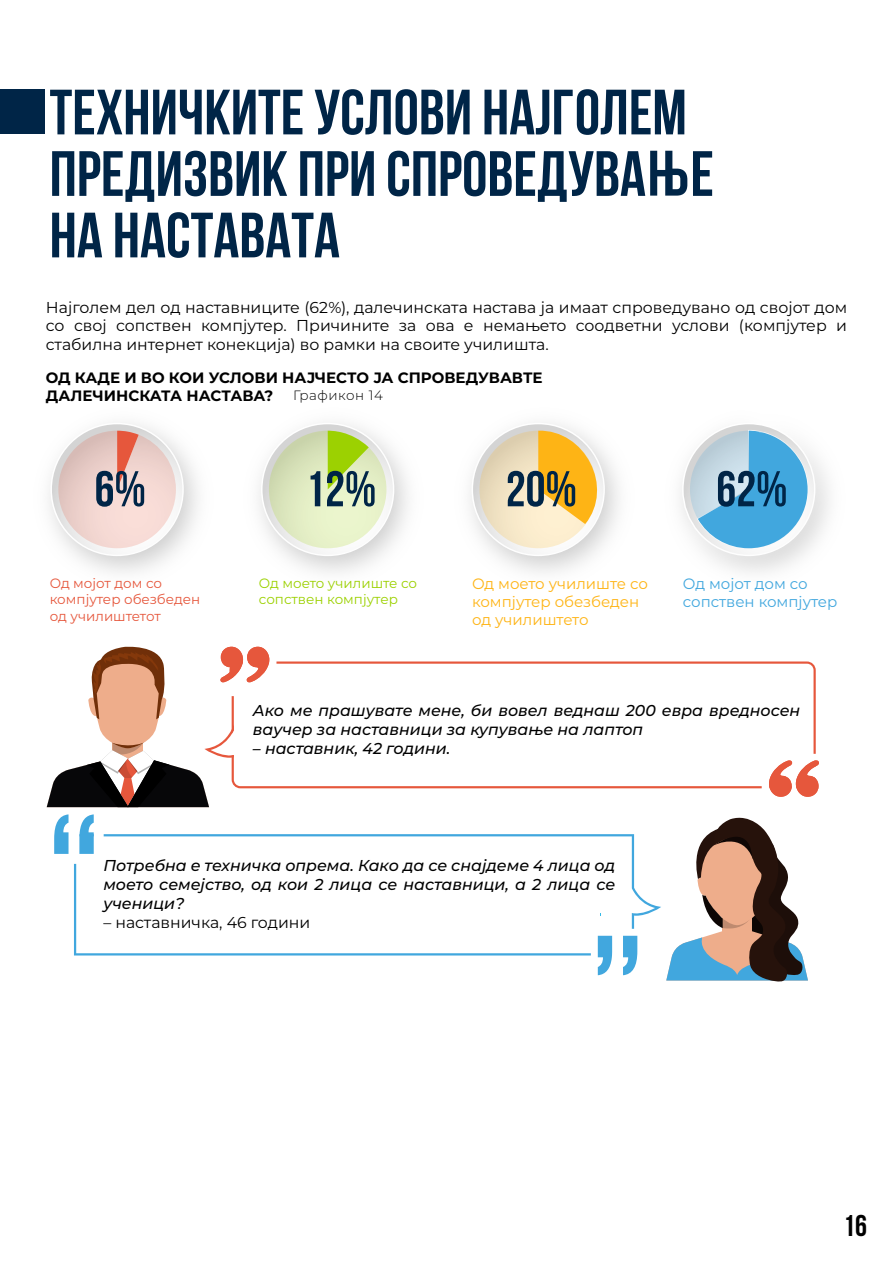
<style>
.page{position:relative;width:893px;height:1263px;background:#fff}
.page>*{position:absolute;margin:0;border:0;box-sizing:border-box;transform-origin:0 0}
.t1{font:700 63.9px/61.5px "Bebas Neue";color:#002547}
.t2{font:700 50.1px "Bebas Neue";color:#002547}
.t3{font:700 30px "Bebas Neue";color:#000}
.t4{font:15.75px/18.9px "Montserrat";color:#000;text-align:justify}
.t5{font:italic 500 15.75px/18.9px "Montserrat";color:#000}
.t6{font:700 15px/18px "Montserrat";color:#000}
.t7{font:15px/18px "Montserrat";color:#feb415}
.t8{font:15px/18px "Montserrat";color:#41a7de}
.t9{font:13.5px/16.2px "Montserrat";color:#e6573c}
.t10{font:13.5px/16.2px "Montserrat";color:#9cd101}
.t11{font:300 13.5px "Montserrat";letter-spacing:.04em;color:#000}
</style>
<div class="page">
<svg style="left:666px;top:817px;width:142px;height:165px"></svg>
<div style="left:0;top:90px;width:45px;height:44px;background:#002547"></div>
<img style="left:49px;top:423px;width:149px;height:150px">
<svg style="left:51px;top:424px;width:132px;height:131px"></svg>
<svg style="left:58px;top:431px;width:118px;height:117px"></svg>
<img style="left:259px;top:423px;width:149px;height:150px">
<svg style="left:262px;top:424px;width:132px;height:131px"></svg>
<svg style="left:269px;top:431px;width:117px;height:117px"></svg>
<svg style="left:681px;top:422px;width:135px;height:135px"></svg>
<img style="left:470px;top:423px;width:149px;height:150px">
<svg style="left:472px;top:424px;width:132px;height:131px"></svg>
<svg style="left:479px;top:429px;width:136px;height:119px"></svg>
<svg style="left:269px;top:661px;width:547px;height:127px"></svg>
<svg style="left:769px;top:760px;width:50px;height:37px"></svg>
<svg style="left:47px;top:646px;width:222px;height:161px"></svg>
<svg style="left:74px;top:834px;width:517px;height:121px"></svg>
<svg style="left:104px;top:834px;width:557px;height:95px"></svg>
<svg style="left:598px;top:936px;width:14px;height:39px"></svg>
<svg style="left:623px;top:936px;width:14px;height:39px"></svg>
<svg style="left:79px;top:814px;width:15px;height:40px"></svg>
<svg style="left:54px;top:814px;width:15px;height:40px"></svg>
<svg style="left:650px;top:151px;width:37px;height:45px"></svg>
<h1 class="t1" style="left:50px;top:81px;width:666px">ТЕХНИЧКИТЕ УСЛОВИ НАjГОЛЕМ<br>ПРЕДИЗВИК ПРИ СПРОВЕДУВА Е<br>НА НАСТАВАТА</h1>
<p class="t4" style="left:46px;top:297px;width:803px">Најголем дел од наставниците (62%), далечинската настава ја имаат спроведувано од својот дом со свој сопствен компјутер. Причините за ова е немањето соодветни услови (компјутер и стабилна интернет конекција) во рамки на своите училишта.</p>
<p class="t6" style="left:46px;top:368px;width:498px">ОД КАДЕ И ВО КОИ УСЛОВИ НАЈЧЕСТО ЈА СПРОВЕДУВАВТЕ<br>ДАЛЕЧИНСКАТА НАСТАВА?</p>
<p class="t11" style="left:293px;top:386px;width:91px">Графикон 14</p>
<h2 class="t2" style="left:95px;top:461px;width:53px">6%</h2>
<h2 class="t2" style="left:305px;top:461px;width:73px">12%</h2>
<h2 class="t2" style="left:716px;top:461px;width:73px">62%</h2>
<h2 class="t2" style="left:506px;top:461px;width:73px">20%</h2>
<p class="t9" style="left:50px;top:575px;width:152px">Од мојот дом со компјутер обезбеден од училиштетот</p>
<p class="t10" style="left:259px;top:575px;width:160px">Од моето училиште со сопствен компјутер</p>
<p class="t7" style="left:472px;top:575px;width:177px">Од моето училиште со компјутер обезбеден од училиштето</p>
<p class="t8" style="left:683px;top:575px;width:156px">Од мојот дом со сопствен компјутер</p>
<p class="t5" style="left:253px;top:700px;width:549px">Ако ме прашувате мене, би вовел веднаш 200 евра вредносен ваучер за наставници за купување на лаптоп</p>
<p class="t5" style="left:253px;top:738px;width:199px">– наставник, 42 години.</p>
<p class="t5" style="left:103px;top:855px;width:513px;text-align:justify">Потребна е техничка опрема. Како да се снајдеме 4 лица од моето семејство, од кои 2 лица се наставници, а 2 лица се ученици?</p>
<p class="t4" style="left:103px;top:912px;width:209px">– наставничка, 46 години</p>
<h3 class="t3" style="left:843px;top:1209px;width:25px">16</h3>
</div>
